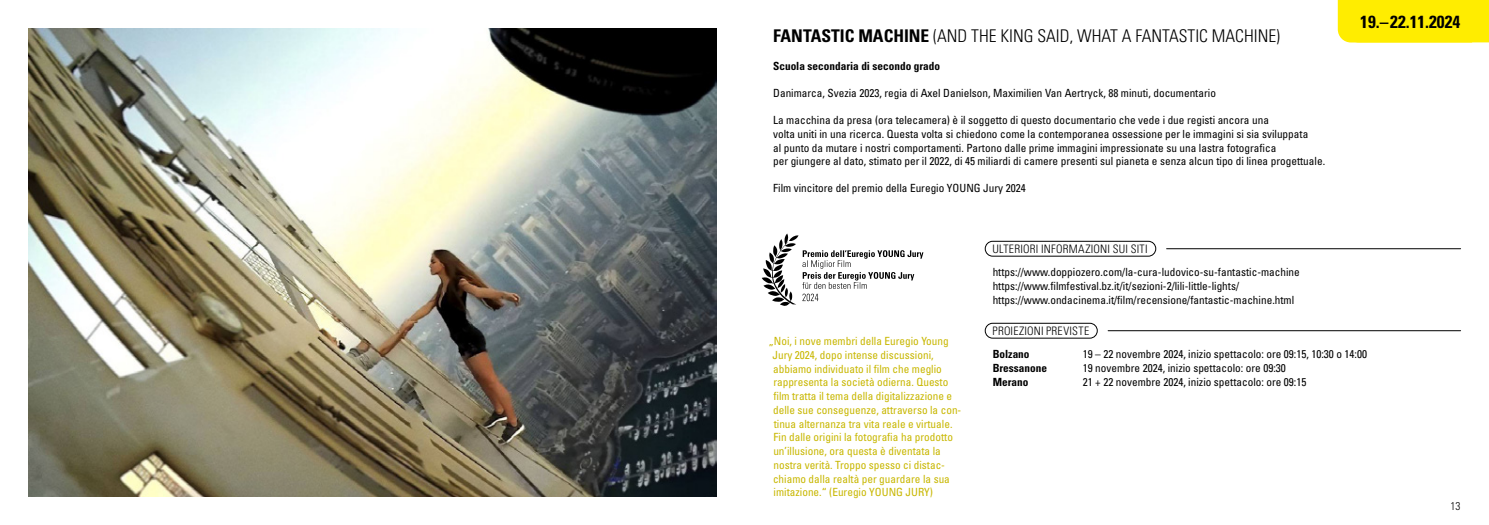
<style>
.page{position:relative;width:1489px;height:525px;background:#fff}
.page>*{position:absolute;margin:0;border:0;box-sizing:border-box;transform-origin:0 0}
.t1{font:300 condensed 17.5px "Univers LT Std";color:#000}
.t2{font:700 condensed 17.5px "Univers LT Std";color:#000}
.t3{font:300 condensed 11.62px "Univers LT Std";letter-spacing:.02em;color:#000}
.t4{font:condensed 11.25px/13.5px "Univers LT Std";color:#000}
.t5{font:condensed 11.25px/13.8px "Univers LT Std";color:#c8b700}
.t6{font:700 condensed 11.25px "Univers LT Std";color:#000}
.t7{font:300 condensed 11.25px "Univers LT Std";color:#000}
.s1{font-weight:700}
</style>
<div class="page">
<img style="left:28px;top:28px;width:688px;height:468px">
<div style="left:1337px;top:0;width:151px;height:42px;background:#ffed00"></div>
<div style="left:984px;top:241px;width:171px;height:15px;border:1px solid #000;border-radius:7px"></div>
<div style="left:984px;top:323px;width:113px;height:15px;border:1px solid #000;border-radius:7px"></div>
<hr style="left:1166px;top:248px;width:294px;height:1px;background:#000">
<hr style="left:1108px;top:330px;width:352px;height:1px;background:#000">
<svg style="left:761px;top:233px;width:162px;height:73px"></svg>
<h1 class="t1" style="left:773px;top:25px;width:508px"><span class="s1">FANTASTIC MACHINE</span> (AND THE KING SAID, WHAT A FANTASTIC MACHINE)</h1>
<p class="t6" style="left:773px;top:59px;width:168px">Scuola secondaria di secondo grado</p>
<p class="t4" style="left:773px;top:86px;width:444px">Danimarca, Svezia 2023, regia di Axel Danielson, Maximilien Van Aertryck, 88 minuti, documentario</p>
<p class="t4" style="left:773px;top:113px;width:553px">La macchina da presa (ora telecamera) è il soggetto di questo documentario che vede i due registi ancora una<br>volta uniti in una ricerca. Questa volta si chiedono come la contemporanea ossessione per le immagini si sia sviluppata<br>al punto da mutare i nostri comportamenti. Partono dalle prime immagini impressionate su una lastra fotografica<br>per giungere al dato, stimato per il 2022, di 45 miliardi di camere presenti sul pianeta e senza alcun tipo di linea progettuale.</p>
<p class="t4" style="left:773px;top:181px;width:254px">Film vincitore del premio della Euregio YOUNG Jury 2024</p>
<p class="t3" style="left:992px;top:242px;width:157px">ULTERIORI INFORMAZIONI SUI SITI</p>
<p class="t4" style="left:992px;top:265px;width:309px">https://www.doppiozero.com/la-cura-ludovico-su-fantastic-machine https://www.filmfestival.bz.it/it/sezioni-2/lili-little-lights/ https://www.ondacinema.it/film/recensione/fantastic-machine.html</p>
<h1 class="t2" style="left:1360px;top:11px;width:101px">19.–22.11.2024</h1>
<p class="t5" style="left:772px;top:334px;width:190px;text-indent:-4px">„Noi, i nove membri della Euregio Young Jury 2024, dopo intense discussioni, abbiamo individuato il film che meglio rappresenta la società odierna. Questo film tratta il tema della digitalizzazione e delle sue conseguenze, attraverso la con&shy;tinua alternanza tra vita reale e virtuale.<br>Fin dalle origini la fotografia ha prodotto un’illusione, ora questa è diventata la nostra verità. Troppo spesso ci distac&shy;chiamo dalla realtà per guardare la sua imitazione.“ (Euregio YOUNG JURY)</p>
<p class="t3" style="left:992px;top:324px;width:98px">PROIEZIONI PREVISTE</p>
<p class="t6" style="left:992px;top:347px;width:38px">Bolzano</p>
<p class="t4" style="left:1082px;top:347px;width:286px">19 – 22 novembre 2024, inizio spettacolo: ore 09:15, 10:30 o 14:00</p>
<p class="t6" style="left:992px;top:361px;width:56px">Bressanone</p>
<p class="t4" style="left:1082px;top:361px;width:205px">19 novembre 2024, inizio spettacolo: ore 09:30</p>
<p class="t6" style="left:992px;top:374px;width:37px">Merano</p>
<p class="t4" style="left:1082px;top:374px;width:225px">21 + 22 novembre 2024, inizio spettacolo: ore 09:15</p>
<p class="t7" style="left:1450px;top:499px;width:11px">13</p>
</div>
